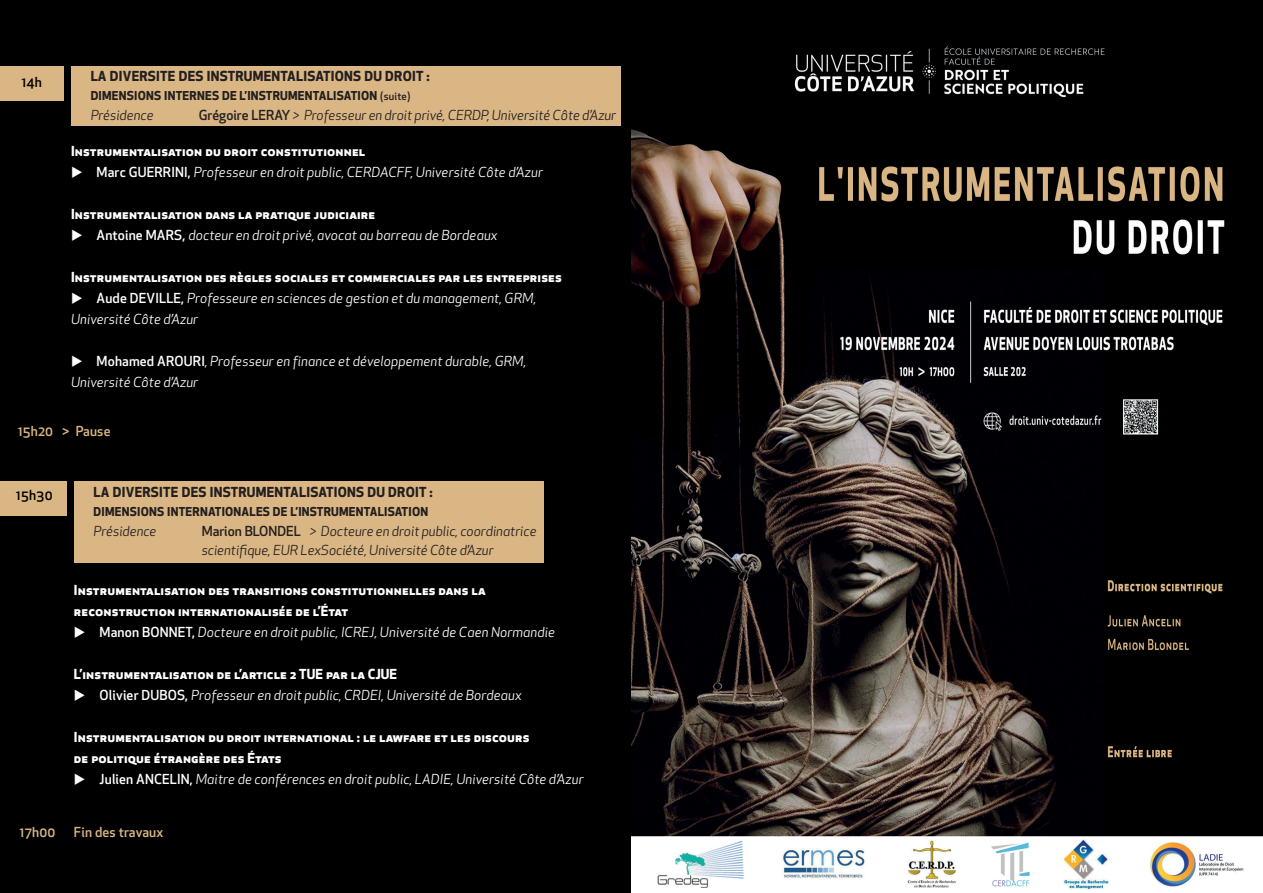
<style>
.page{position:relative;width:1263px;height:893px;background:#fff}
.page>*{position:absolute;margin:0;border:0;box-sizing:border-box;transform-origin:0 0}
.t1{font:italic 13.5px/21px "Apex New";letter-spacing:.01em;color:#fff}
.t2{font:700 13.5px/21px "Apex New";letter-spacing:.01em;color:#fff}
.t3{font:italic 13.5px/19.5px "Apex New";color:#231f20}
.t4{font:700 13.5px "Apex New";letter-spacing:.02em;color:#231f20}
.t5{font:500 13.5px "Apex New";letter-spacing:.01em;color:#dab684}
.t6{font:500 13.5px "Apex New";letter-spacing:.02em;color:#000}
.t7{font:700 12px "Apex New";letter-spacing:.02em;color:#231f20}
.s1{font-weight:500;font-size:10.5px}
.s2{font-weight:500;font-style:normal}
</style>
<div class="page">
<div style="left:0;top:0;width:829px;height:893px;background:#000001"></div>
<div style="left:0;top:66px;width:64px;height:34px;background:#dab684"></div>
<div style="left:72px;top:66px;width:549px;height:60px;background:#dab684"></div>
<div style="left:0;top:482px;width:67px;height:34px;background:#dab684"></div>
<div style="left:75px;top:482px;width:469px;height:81px;background:#dab684"></div>
<img style="left:631px;top:0;width:632px;height:893px">
<p class="t6" style="left:22px;top:74px;width:22px">14h</p>
<p class="t4" style="left:91px;top:66px;width:340px">LA DIVERSITE DES INSTRUMENTALISATIONS DU DROIT :</p>
<p class="t7" style="left:91px;top:87px;width:321px">DIMENSIONS INTERNES DE L’INSTRUMENTALISATION <span class="s1">(suite)</span></p>
<p class="t3" style="left:91px;top:105px;width:64px">Présidence</p>
<p class="t3" style="left:199px;top:105px;width:419px"><span class="s2">Grégoire LERAY</span> &gt; Professeur en droit privé, CERDP, Université Côte d’Azur</p>
<p class="t2" style="left:71px;top:140px;width:296px">Instrumentalisation du droit constitutionnel</p>
<p class="t1" style="left:71px;top:162px;width:473px">◆ <span class="s2">Marc GUERRINI,</span> Professeur en droit public, CERDACFF, Université Côte d’Azur</p>
<p class="t2" style="left:71px;top:203px;width:306px">Instrumentalisation dans la pratique judiciaire</p>
<p class="t1" style="left:71px;top:225px;width:428px">◆ <span class="s2">Antoine MARS,</span> docteur en droit privé, avocat au barreau de Bordeaux</p>
<p class="t2" style="left:71px;top:266px;width:492px">Instrumentalisation des règles sociales et commerciales par les entreprises</p>
<p class="t1" style="left:71px;top:288px;width:467px">◆ <span class="s2">Aude DEVILLE,</span> Professeure en sciences de gestion et du management, GRM,<br>Université Côte d’Azur</p>
<p class="t1" style="left:71px;top:351px;width:457px">◆ <span class="s2">Mohamed AROURI</span>, Professeur en finance et développement durable, GRM,<br>Université Côte d’Azur</p>
<p class="t5" style="left:18px;top:422px;width:94px">15h20 &gt; Pause</p>
<p class="t6" style="left:16px;top:486px;width:38px">15h30</p>
<p class="t4" style="left:94px;top:482px;width:340px">LA DIVERSITE DES INSTRUMENTALISATIONS DU DROIT :</p>
<p class="t7" style="left:94px;top:503px;width:336px">DIMENSIONS INTERNATIONALES DE L’INSTRUMENTALISATION</p>
<p class="t3" style="left:94px;top:521px;width:64px">Présidence</p>
<p class="t3" style="left:202px;top:521px;width:336px"><span class="s2">Marion BLONDEL</span> &gt; Docteure en droit public, coordinatrice scientifique, EUR LexSociété, Université Côte d’Azur</p>
<p class="t2" style="left:74px;top:579px;width:413px">Instrumentalisation des transitions constitutionnelles dans la reconstruction internationalisée de l’État</p>
<p class="t1" style="left:74px;top:622px;width:483px">◆ <span class="s2">Manon BONNET,</span> Docteure en droit public, ICREJ, Université de Caen Normandie</p>
<p class="t2" style="left:74px;top:663px;width:325px">L’instrumentalisation de l’article 2 TUE par la CJUE</p>
<p class="t1" style="left:74px;top:685px;width:449px">◆ <span class="s2">Olivier DUBOS,</span> Professeur en droit public, CRDEI, Université de Bordeaux</p>
<p class="t2" style="left:74px;top:726px;width:457px">Instrumentalisation du droit international : le lawfare et les discours de politique étrangère des États</p>
<p class="t1" style="left:74px;top:769px;width:511px">◆ <span class="s2">Julien ANCELIN,</span> Maitre de conférences en droit public, LADIE, Université Côte d’Azur</p>
<p class="t5" style="left:20px;top:823px;width:37px">17h00</p>
<p class="t5" style="left:74px;top:823px;width:91px">Fin des travaux</p>
</div>
